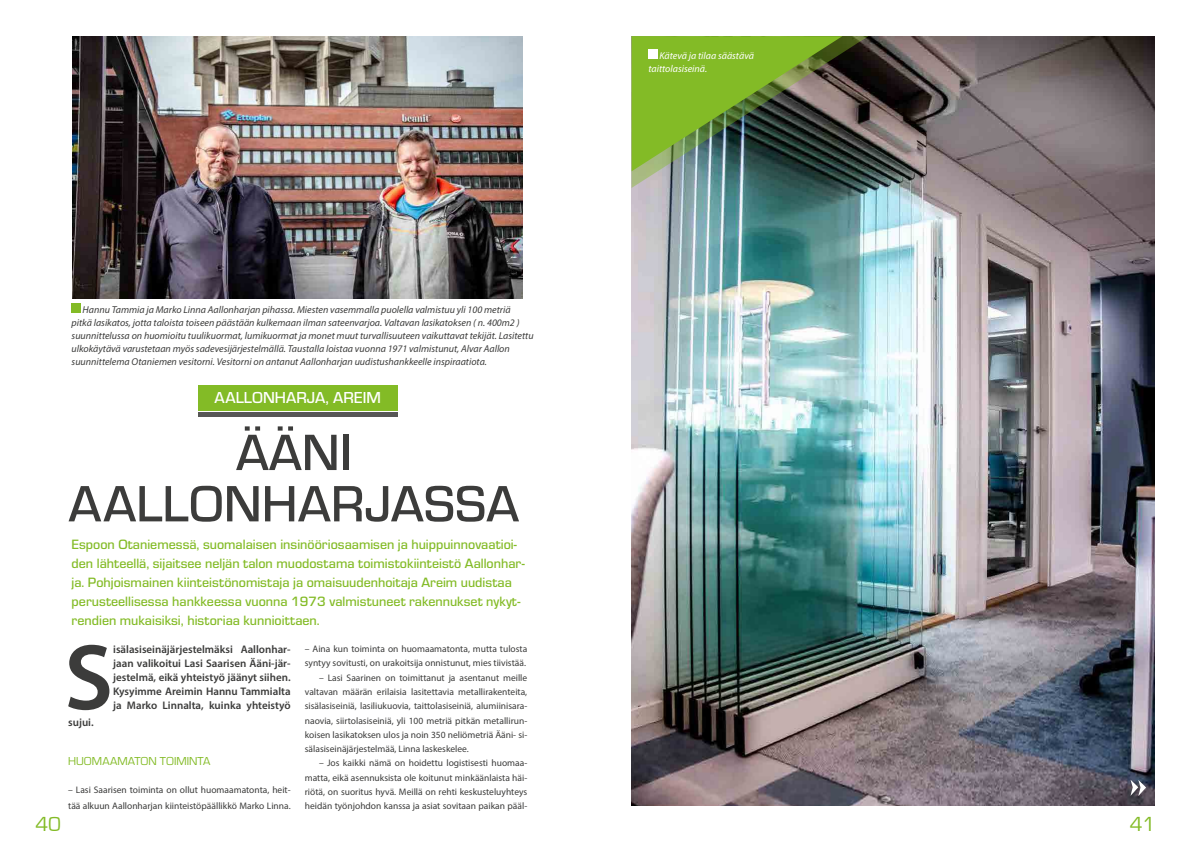
<style>
.page{position:relative;width:1191px;height:842px;background:#fff}
.page>*{position:absolute;margin:0;border:0;box-sizing:border-box;transform-origin:0 0}
.t1{font:600 94.1px "Myriad Pro";color:#3c3c3b}
.t2{font:500 52.9px/51.3px "Eurostile";color:#3c3c3b;text-align:center}
.t3{font:21px "Eurostile";color:#83bb26}
.t4{font:500 16.5px "Eurostile";color:#fff}
.t5{font:500 14px/19px "Eurostile";color:#83bb26}
.t6{font:12px "Eurostile";color:#83bb26}
.t7{font:600 11px/14px "Myriad Pro";color:#3c3c3b;text-align:justify}
.t8{font:italic 10px/13px "Myriad Pro";color:#3c3c3b}
.t9{font:italic 10px/13px "Myriad Pro";color:#fff}
.t10{font:9.5px/14.3px "Myriad Pro";color:#3c3c3b}
</style>
<div class="page">
<img style="left:73px;top:36px;width:450px;height:262px">
<div style="left:198px;top:385px;width:199px;height:25px;background:#83bb26"></div>
<div style="left:198px;top:412px;width:199px;height:5px;background:#575756"></div>
<div style="left:72px;top:304px;width:9px;height:9px;background:#83bb26"></div>
<img style="left:631px;top:36px;width:524px;height:770px">
<img style="left:631px;top:36px;width:237px;height:152px">
<div style="left:648px;top:50px;width:9px;height:9px;background:#fff"></div>
<svg style="left:1130px;top:780px;width:16px;height:16px"></svg>
<p class="t8" style="left:72px;top:303px;width:463px;text-indent:11px">Hannu Tammia ja Marko Linna Aallonharjan pihassa. Miesten vasemmalla puolella valmistuu yli 100 metriä<br>pitkä lasikatos, jotta taloista toiseen päästään kulkemaan ilman sateenvarjoa. Valtavan lasikatoksen ( n. 400m2 ) suunnittelussa on huomioitu tuulikuormat, lumikuormat ja monet muut turvallisuuteen vaikuttavat tekijät. Lasitettu ulkokäytävä varustetaan myös sadevesijärjestelmällä. Taustalla loistaa vuonna 1971 valmistunut, Alvar Aallon suunnittelema Otaniemen vesitorni. Vesitorni on antanut Aallonharjan uudistushankkeelle inspiraatiota.</p>
<h3 class="t4" style="left:215px;top:386px;width:168px">AALLONHARJA, AREIM</h3>
<h2 class="t2" style="left:68px;top:424px;width:452px">ÄÄNI<br>AALLONHARJASSA</h2>
<p class="t5" style="left:72px;top:534px;width:454px">Espoon Otaniemessä, suomalaisen insinööriosaamisen ja huippuinnovaatioi&shy;den lähteellä, sijaitsee neljän talon muodostama toimistokiinteistö Aallonhar&shy;ja. Pohjoismainen kiinteistönomistaja ja omaisuudenhoitaja Areim uudistaa perusteellisessa hankkeessa vuonna 1973 valmistuneet rakennukset nykyt&shy;rendien mukaisiksi, historiaa kunnioittaen.</p>
<h1 class="t1" style="left:64px;top:618px;width:50px">S</h1>
<p class="t7" style="left:113px;top:642px;width:179px">isälasiseinäjärjestelmäksi Aallonhar&shy;jaan valikoitui Lasi Saarisen Ääni-jär&shy;jestelmä, eikä yhteistyö jäänyt siihen.<br>Kysyimme Areimin Hannu Tammialta ja Marko Linnalta, kuinka yhteistyö</p>
<p class="t7" style="left:68px;top:715px;width:27px">sujui.</p>
<p class="t6" style="left:68px;top:753px;width:144px">HUOMAAMATON TOIMINTA</p>
<p class="t10" style="left:68px;top:781px;width:224px;line-height:16.5px">– Lasi Saarisen toiminta on ollut huomaamatonta, heit&shy;tää alkuun Aallonharjan kiinteistöpäällikkö Marko Linna.</p>
<p class="t10" style="left:305px;top:642px;width:224px">– Aina kun toiminta on huomaamatonta, mutta tulosta syntyy sovitusti, on urakoitsija onnistunut, mies tiivistää.</p>
<p class="t10" style="left:305px;top:670px;width:224px;text-align:justify;text-indent:14px">– Lasi Saarinen on toimittanut ja asentanut meille valtavan määrän erilaisia lasitettavia metallirakenteita, sisälasiseiniä, lasiliukuovia, taittolasiseiniä, alumiinisara&shy;naovia, siirtolasiseiniä, yli 100 metriä pitkän metallirun&shy;koisen lasikatoksen ulos ja noin 350 neliömetriä Ääni- si&shy;sälasiseinäjärjestelmää, Linna laskeskelee.</p>
<p class="t10" style="left:305px;top:756px;width:224px;text-align:justify;text-indent:14px">– Jos kaikki nämä on hoidettu logistisesti huomaa&shy;matta, eikä asennuksista ole koitunut minkäänlaista häi&shy;riötä, on suoritus hyvä. Meillä on rehti keskusteluyhteys heidän työnjohdon kanssa ja asiat sovitaan paikan pääl-</p>
<p class="t9" style="left:648px;top:49px;width:107px;text-indent:11px">Kätevä ja tilaa säästävä taittolasiseinä.</p>
<h3 class="t3" style="left:35px;top:813px;width:27px">40</h3>
<h3 class="t3" style="left:1129px;top:813px;width:27px">41</h3>
</div>
